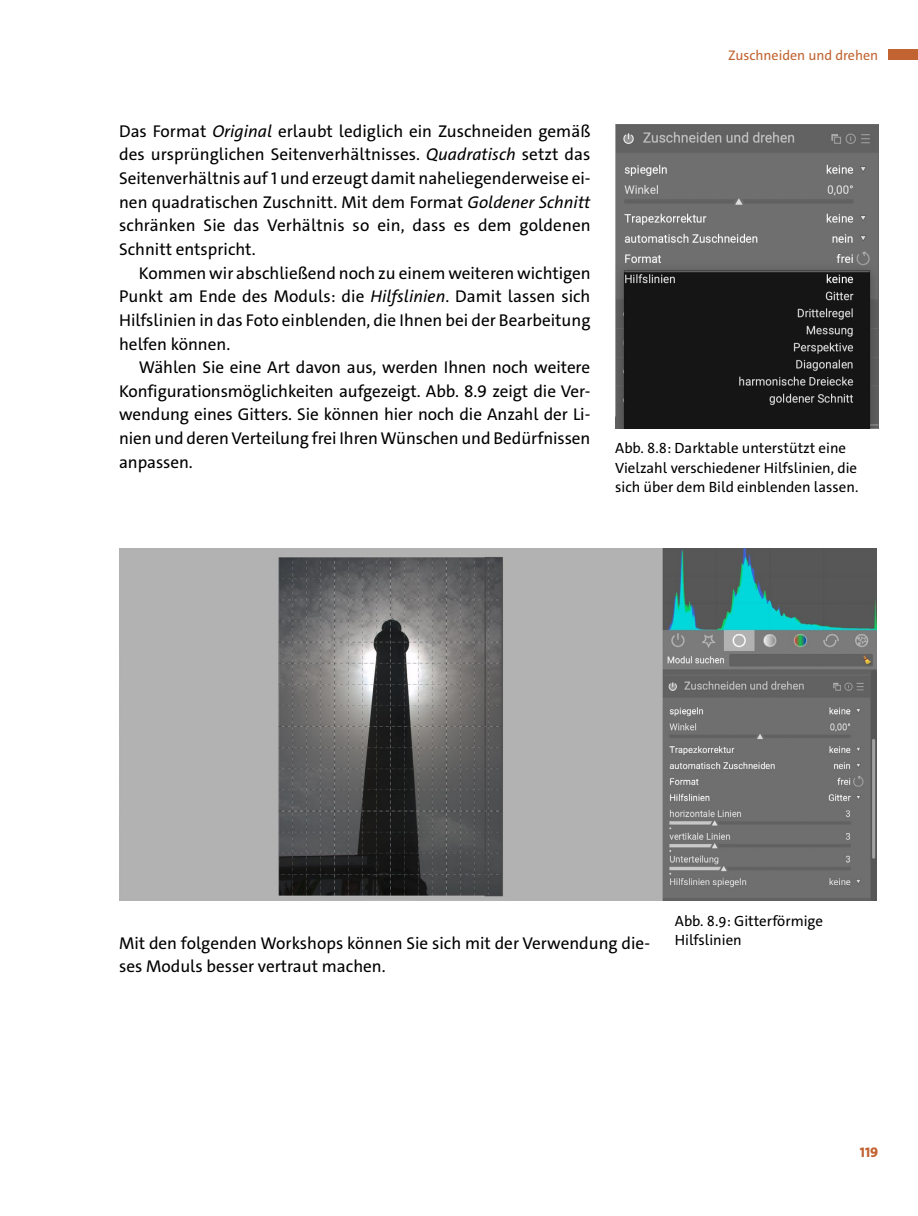
<style>
.page{position:relative;width:918px;height:1216px;background:#fff}
.page>*{position:absolute;margin:0;border:0;box-sizing:border-box;transform-origin:0 0}
._200_Standard{font:17.15px/23.6px "The Sans C4 s";letter-spacing:-.005em;color:#000;text-align:justify}
._202_Standard_O_AO{font:17.15px/23.6px "The Sans C4 s";color:#000;text-align:justify}
.t1{font:14.88px/19.2px "The Sans C4 s";color:#000}
.t2{font:14px "The Sans C4 s";color:#c16432}
.t3{font:800 14px "The Sans C4 s";color:#c16432}
.s1{font-style:italic}
</style>
<div class="page">
<img style="left:119px;top:548px;width:757px;height:352px">
<img style="left:615px;top:125px;width:263px;height:303px">
<div style="left:888px;top:50px;width:30px;height:10px;background:#c16432"></div>
<p class="t2" style="left:728px;top:47px;width:152px">Zuschneiden und drehen</p>
<p class="_202_Standard_O_AO" style="left:119px;top:119px;width:473px">Das Format <span class="s1">Original</span> erlaubt lediglich ein Zuschneiden gemäß des ursprünglichen Seitenverhältnisses. <span class="s1">Quadratisch</span> setzt das Seitenverhältnis auf 1 und erzeugt damit naheliegenderweise ei&shy;nen quadratischen Zuschnitt. Mit dem Format <span class="s1">Goldener Schnitt </span>schränken Sie das Verhältnis so ein, dass es dem goldenen Schnitt entspricht.</p>
<p class="_200_Standard" style="left:119px;top:261px;width:473px;text-indent:20px">Kommen wir abschließend noch zu einem weiteren wichtigen Punkt am Ende des Moduls: die <span class="s1">Hilfslinien</span>. Damit lassen sich Hilfslinien in das Foto einblenden, die Ihnen bei der Bearbeitung helfen können.</p>
<p class="_200_Standard" style="left:119px;top:355px;width:473px;text-indent:20px">Wählen Sie eine Art davon aus, werden Ihnen noch weitere Konfigurationsmöglichkeiten aufgezeigt. Abb. 8.9 zeigt die Ver&shy;wendung eines Gitters. Sie können hier noch die Anzahl der Li&shy;nien und deren Verteilung frei Ihren Wünschen und Bedürfnissen anpassen.</p>
<p class="t1" style="left:615px;top:439px;width:245px">Abb. 8.8: Darktable unterstützt eine<br>Vielzahl verschiedener Hilfslinien, die sich über dem Bild einblenden lassen.</p>
<p class="_202_Standard_O_AO" style="left:119px;top:931px;width:532px">Mit den folgenden Workshops können Sie sich mit der Verwendung die&shy;ses Moduls besser vertraut machen.</p>
<p class="t1" style="left:675px;top:911px;width:150px">Abb. 8.9: Gitterförmige<br>Hilfslinien</p>
<p class="t3" style="left:860px;top:1143px;width:20px">119</p>
</div>
